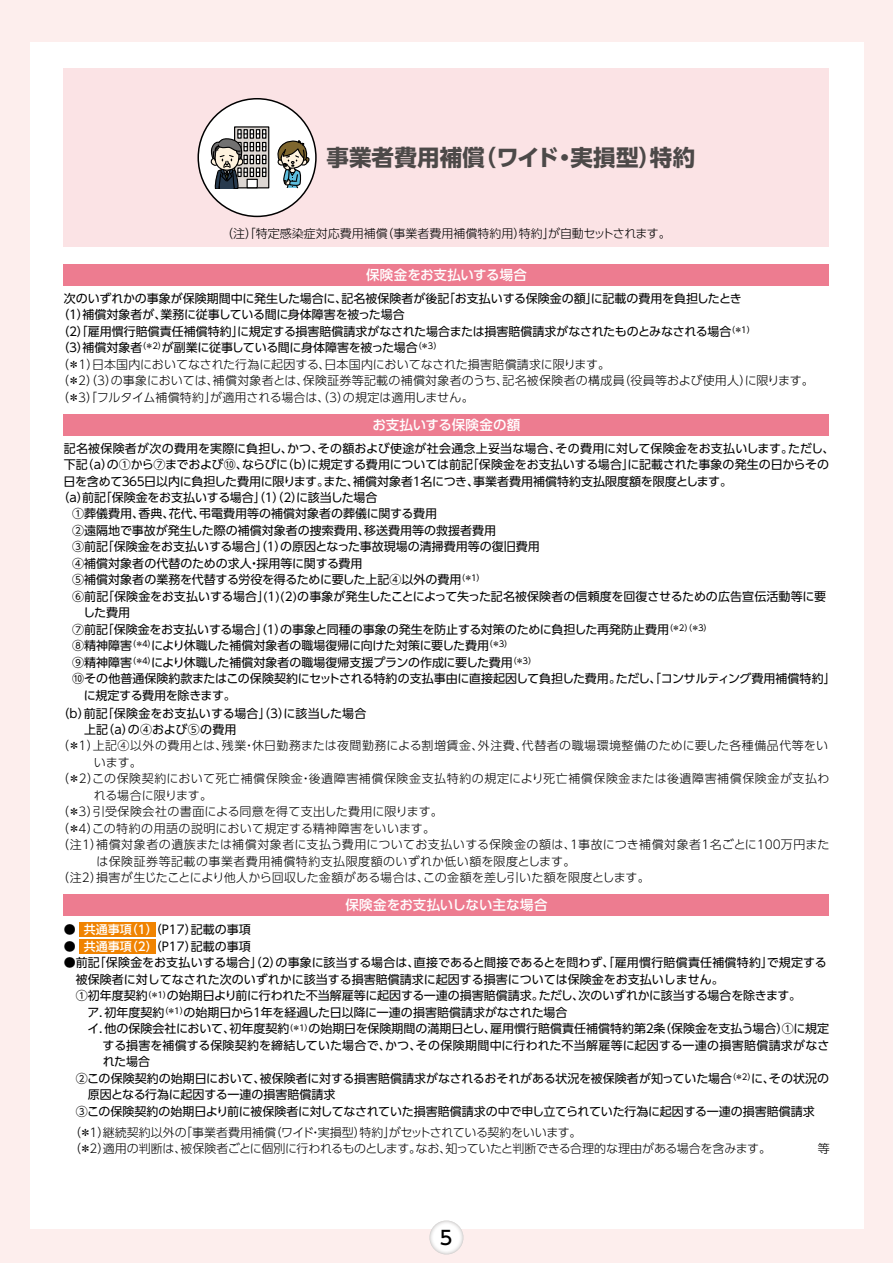
<style>
.page{position:relative;width:893px;height:1263px;background:#fdeeed}
.page>*{position:absolute;margin:0;border:0;box-sizing:border-box;transform-origin:0 0}
.t1{font:700 22.5px "UD Shin Go Pro";letter-spacing:.01em;color:#4c4948}
.t2{font:500 19.2px "UD Shin Go Pro";color:#000}
.t3{font:500 13.5px "UD Shin Go Pro";letter-spacing:.005em;color:#fff}
.t4{font:12px/16.5px "UD Shin Go Pro";color:#000}
.t5{font:300 12px "UD Shin Go Pro";letter-spacing:.01em;color:#000}
.t6{font:300 12px/16.5px "UD Shin Go Pro";letter-spacing:-.02em;color:#000}
.t7{font:12px/16.5px "UD Shin Go Pro";letter-spacing:.02em;color:#000}
.t8{font:300 12px "UD Shin Go Pro";letter-spacing:.04em;color:#000}
.t9{font:12px "UD Shin Go Pro";letter-spacing:-.025em;color:#000}
.t10{font:300 12px "UD Shin Go Pro";letter-spacing:.045em;color:#000}
.t11{font:300 12px "UD Shin Go Pro";letter-spacing:.035em;color:#000}
.t12{font:300 12px "UD Shin Go Pro";letter-spacing:-.01em;color:#000}
.s1{font-weight:300}
.s2{font-weight:500;color:#fff}
</style>
<div class="page">
<div style="left:30px;top:43px;width:833px;height:1186px;background:#fff"></div>
<div style="left:64px;top:68px;width:765px;height:179px;background:#fbe3e5"></div>
<div style="left:64px;top:414px;width:765px;height:21px;background:#ed7c90"></div>
<div style="left:64px;top:894px;width:765px;height:21px;background:#ed7c90"></div>
<div style="left:79px;top:938px;width:76px;height:15px;background:#f08300"></div>
<div style="left:79px;top:922px;width:76px;height:15px;background:#f08300"></div>
<div style="left:198px;top:99px;width:118px;height:117px;background:#fff;border-radius:50%"></div>
<div style="left:197px;top:98px;width:120px;height:119px;border:2px solid #000;border-radius:50%"></div>
<svg style="left:277px;top:140px;width:33px;height:49px"></svg>
<svg style="left:236px;top:128px;width:31px;height:58px"></svg>
<div style="left:234px;top:126px;width:35px;height:62px;border:1px solid #000"></div>
<div style="left:262px;top:129px;width:4px;height:10px;border:1px solid #000"></div>
<div style="left:256px;top:129px;width:4px;height:10px;border:1px solid #000"></div>
<div style="left:250px;top:129px;width:4px;height:10px;border:1px solid #000"></div>
<div style="left:243px;top:129px;width:5px;height:10px;border:1px solid #000"></div>
<div style="left:237px;top:129px;width:5px;height:10px;border:1px solid #000"></div>
<svg style="left:210px;top:130px;width:56px;height:58px"></svg>
<div style="left:64px;top:264px;width:765px;height:21px;background:#ed7c90"></div>
<svg style="left:429px;top:1220px;width:34px;height:34px"></svg>
<h1 class="t1" style="left:326px;top:139px;width:370px">事業者費用補償（ワイド・実損型）特約</h1>
<p class="t5" style="left:221px;top:223px;width:451px">（注「）特定感染症対応費用補償（事業者費用補償特約用）特約」が自動セットされます。</p>
<p class="t3" style="left:366px;top:264px;width:163px">保険金をお支払いする場合</p>
<p class="t4" style="left:57px;top:289px;width:758px;text-indent:7px">次のいずれかの事象が保険期間中に発生した場合に、記名被保険者が後記「お支払いする保険金の額」に記載の費用を負担したとき<br>（１）補償対象者が、業務に従事している間に身体障害を被った場合<br>（２「）雇用慣行賠償責任補償特約」に規定する損害賠償請求がなされた場合または損害賠償請求がなされたものとみなされる場合<sup>（＊1）<br></sup>（３）補償対象者<sup>（＊2）</sup>が副業に従事している間に身体障害を被った場合<sup>（＊3）<br></sup><span class="s1">（＊1）日本国内においてなされた行為に起因する、日本国内においてなされた損害賠償請求に限ります。<br>（＊２（）３）の事象においては、補償対象者とは、保険証券等記載の補償対象者のうち、記名被保険者の構成員（役員等および使用人）に限ります。（＊３「）フルタイム補償特約」が適用される場合は（、３）の規定は適用しません。</span></p>
<p class="t3" style="left:372px;top:414px;width:149px">お支払いする保険金の額</p>
<p class="t7" style="left:64px;top:440px;width:772px">記名被保険者が次の費用を実際に負担し、かつ、その額および使途が社会通念上妥当な場合、その費用に対して保険金をお支払いします。ただし、</p>
<p class="t4" style="left:64px;top:456px;width:767px">下記（ａ）の①から⑦までおよび⑩、ならびに（ｂ）に規定する費用については前記「保険金をお支払いする場合」に記載された事象の発生の日からその</p>
<p class="t9" style="left:64px;top:472px;width:670px">日を含めて３６５日以内に負担した費用に限ります。また、補償対象者１名につき、事業者費用補償特約支払限度額を限度とします。</p>
<p class="t4" style="left:57px;top:489px;width:322px">（ａ）前記「保険金をお支払いする場合（」１（）２）に該当した場合</p>
<p class="t4" style="left:72px;top:505px;width:366px">①葬儀費用、香典、花代、弔電費用等の補償対象者の葬儀に関する費用</p>
<p class="t4" style="left:72px;top:522px;width:425px">②遠隔地で事故が発生した際の補償対象者の捜索費用、移送費用等の救援者費用</p>
<p class="t4" style="left:72px;top:538px;width:469px">③前記「保険金をお支払いする場合（」１）の原因となった事故現場の清掃費用等の復旧費用</p>
<p class="t4" style="left:72px;top:555px;width:292px">④補償対象者の代替のための求人・採用等に関する費用</p>
<p class="t4" style="left:72px;top:571px;width:414px">⑤補償対象者の業務を代替する労役を得るために要した上記④以外の費用<sup>（＊１）</sup></p>
<p class="t4" style="left:72px;top:588px;width:755px">⑥前記「保険金をお支払いする場合」(1)(2)の事象が発生したことによって失った記名被保険者の信頼度を回復させるための広告宣伝活動等に要</p>
<p class="t4" style="left:83px;top:604px;width:49px">した費用</p>
<p class="t4" style="left:72px;top:621px;width:641px">⑦前記「保険金をお支払いする場合（」１）の事象と同種の事象の発生を防止する対策のために負担した再発防止費用<sup>（＊２（）＊３）</sup></p>
<p class="t4" style="left:72px;top:637px;width:442px">⑧精神障害<sup>（＊４）</sup>により休職した補償対象者の職場復帰に向けた対策に要した費用<sup>（＊３）</sup></p>
<p class="t4" style="left:72px;top:654px;width:466px">⑨精神障害<sup>（＊４）</sup>により休職した補償対象者の職場復帰支援プランの作成に要した費用<sup>（＊３）</sup></p>
<p class="t4" style="left:72px;top:670px;width:765px">⑩その他普通保険約款またはこの保険契約にセットされる特約の支払事由に直接起因して負担した費用。ただし「、コンサルティング費用補償特約」</p>
<p class="t9" style="left:84px;top:686px;width:154px">に規定する費用を除きます。</p>
<p class="t7" style="left:84px;top:705px;width:284px;text-indent:-27px">（ｂ）前記「保険金をお支払いする場合（」３）に該当した場合上記（ａ）の④および⑤の費用</p>
<p class="t8" style="left:57px;top:736px;width:772px">（＊１）上記④以外の費用とは、残業・休日勤務または夜間勤務による割増賃金、外注費、代替者の職場環境整備のために要した各種備品代等をい</p>
<p class="t5" style="left:94px;top:752px;width:50px">います。</p>
<p class="t10" style="left:57px;top:769px;width:774px">（＊２）この保険契約において死亡補償保険金・後遺障害補償保険金支払特約の規定により死亡補償保険金または後遺障害補償保険金が支払わ</p>
<p class="t12" style="left:94px;top:785px;width:120px">れる場合に限ります。</p>
<p class="t5" style="left:57px;top:802px;width:387px">（＊３）引受保険会社の書面による同意を得て支出した費用に限ります。</p>
<p class="t11" style="left:57px;top:818px;width:379px">（＊４）この特約の用語の説明において規定する精神障害をいいます。</p>
<p class="t5" style="left:57px;top:835px;width:774px">（注１）補償対象者の遺族または補償対象者に支払う費用についてお支払いする保険金の額は、１事故につき補償対象者１名ごとに１００万円また</p>
<p class="t8" style="left:97px;top:851px;width:480px">は保険証券等記載の事業者費用補償特約支払限度額のいずれか低い額を限度とします。</p>
<p class="t5" style="left:57px;top:868px;width:594px">（注２）損害が生じたことにより他人から回収した金額がある場合は、この金額を差し引いた額を限度とします。</p>
<p class="t3" style="left:345px;top:894px;width:204px">保険金をお支払いしない主な場合</p>
<p class="t4" style="left:64px;top:921px;width:188px">● <span class="s2">共通事項（1）</span>（P17）記載の事項</p>
<p class="t4" style="left:64px;top:938px;width:188px">● <span class="s2">共通事項（2）</span>（P17）記載の事項</p>
<p class="t4" style="left:76px;top:954px;width:752px;text-indent:-12px">●前記「保険金をお支払いする場合」（２）の事象に該当する場合は、直接であると間接であるとを問わず、「雇用慣行賠償責任補償特約」で規定する被保険者に対してなされた次のいずれかに該当する損害賠償請求に起因する損害については保険金をお支払いしません。<br>①初年度契約<sup>（＊１）</sup>の始期日より前に行われた不当解雇等に起因する一連の損害賠償請求。ただし、次のいずれかに該当する場合を除きます。<br>　ア．初年度契約<sup>（＊１）</sup>の始期日から１年を経過した日以降に一連の損害賠償請求がなされた場合</p>
<p class="t4" style="left:87px;top:1020px;width:743px">イ．他の保険会社において、初年度契約<sup>（＊１）</sup>の始期日を保険期間の満期日とし、雇用慣行賠償責任補償特約第２条（保険金を支払う場合）①に規定</p>
<p class="t4" style="left:103px;top:1037px;width:728px">する損害を補償する保険契約を締結していた場合で、かつ、その保険期間中に行われた不当解雇等に起因する一連の損害賠償請求がなさ</p>
<p class="t4" style="left:103px;top:1053px;width:49px">れた場合</p>
<p class="t4" style="left:76px;top:1070px;width:755px">②この保険契約の始期日において、被保険者に対する損害賠償請求がなされるおそれがある状況を被保険者が知っていた場合<sup>（＊２）</sup>に、その状況の</p>
<p class="t4" style="left:88px;top:1086px;width:249px">原因となる行為に起因する一連の損害賠償請求</p>
<p class="t4" style="left:76px;top:1103px;width:740px">③この保険契約の始期日より前に被保険者に対してなされていた損害賠償請求の中で申し立てられていた行為に起因する一連の損害賠償請求</p>
<p class="t6" style="left:69px;top:1123px;width:762px">（＊１）継続契約以外の「事業者費用補償（ワイド・実損型）特約」がセットされている契約をいいます。<br>（＊２）適用の判断は、被保険者ごとに個別に行われるものとします。なお、知っていたと判断できる合理的な理由がある場合を含みます。　　　　 等</p>
<h2 class="t2" style="left:440px;top:1222px;width:14px">5</h2>
</div>
